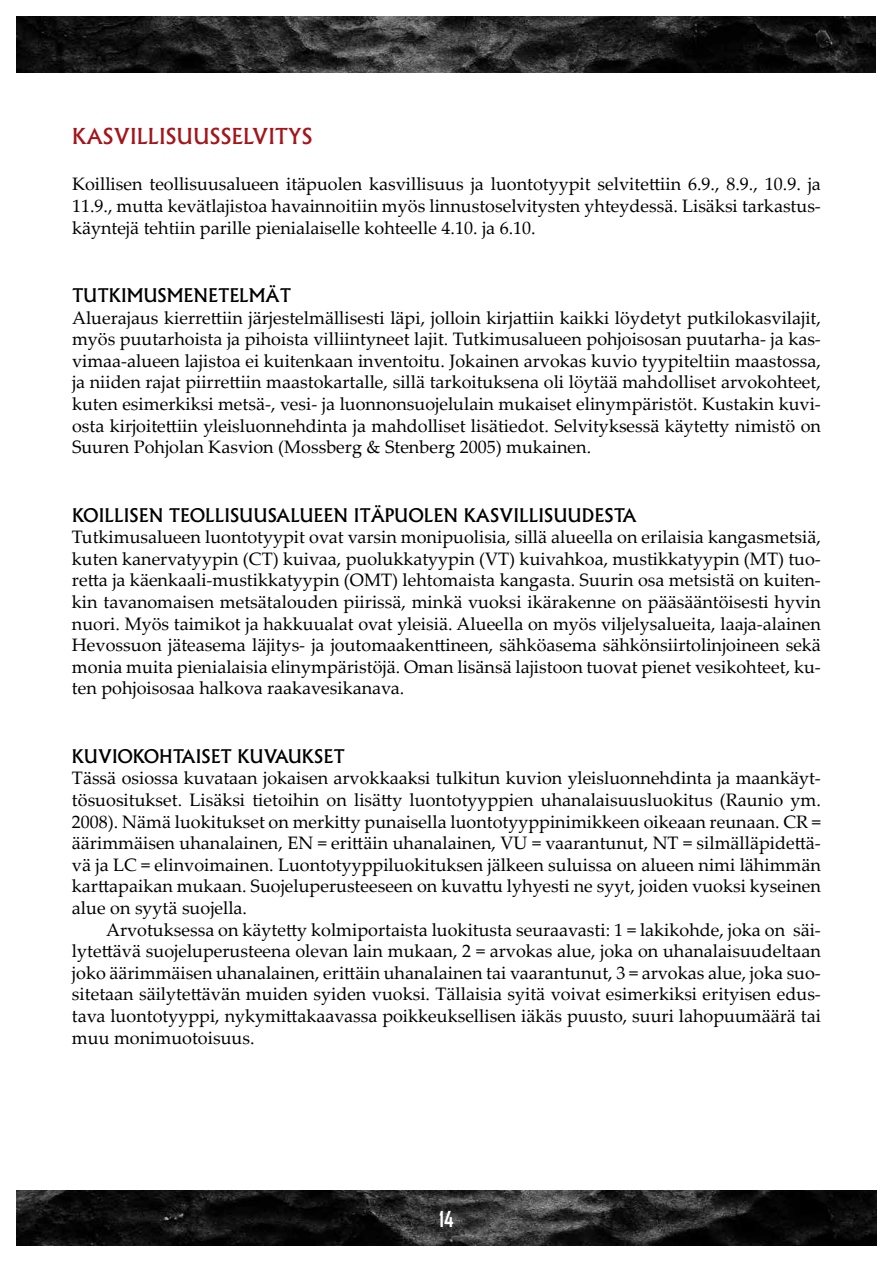
<style>
.page{position:relative;width:893px;height:1263px;background:#fff}
.page>*{position:absolute;margin:0;border:0;box-sizing:border-box;transform-origin:0 0}
.t1{font:500 21px "Albertus";color:#a3151a}
.t2{font:700 21px "Agency FB";color:#fff}
.t3{font:18px/21.6px "Palatino Linotype";color:#000;text-align:justify}
.t4{font:500 18px "Albertus";color:#000}
</style>
<div class="page">
<img style="left:17px;top:1191px;width:859px;height:55px">
<img style="left:17px;top:17px;width:859px;height:55px">
<p class="t1" style="left:72px;top:123px;width:242px">KASVILLISUUSSELVITYS</p>
<p class="t3" style="left:72px;top:173px;width:750px">Koillisen teollisuusalueen itäpuolen kasvillisuus ja luontotyypit selvitettiin 6.9., 8.9., 10.9. ja 11.9., mutta kevätlajistoa havainnoitiin myös linnustoselvitysten yhteydessä. Lisäksi tarkastus&shy;käyntejä tehtiin parille pienialaiselle kohteelle 4.10. ja 6.10.</p>
<p class="t4" style="left:72px;top:284px;width:221px">TUTKIMUSMEN ETELMÄT</p>
<p class="t3" style="left:72px;top:306px;width:750px">Aluerajaus kierrettiin järjestelmällisesti läpi, jolloin kirjattiin kaikki löydetyt putkilokasvilajit, myös puutarhoista ja pihoista villiintyneet lajit. Tutkimusalueen pohjoisosan puutarha- ja kas&shy;vimaa-alueen lajistoa ei kuitenkaan inventoitu. Jokainen arvokas kuvio tyypiteltiin maastossa, ja niiden rajat piirrettiin maastokartalle, sillä tarkoituksena oli löytää mahdolliset arvokohteet, kuten esimerkiksi metsä-, vesi- ja luonnonsuojelulain mukaiset elinympäristöt. Kustakin kuvi&shy;osta kirjoitettiin yleisluonnehdinta ja mahdolliset lisätiedot. Selvityksessä käytetty nimistö on Suuren Pohjolan Kasvion (Mossberg &amp; Stenberg 2005) mukainen.</p>
<p class="t4" style="left:72px;top:504px;width:560px">KOILLISEN TEOLLISUUSALUEEN ITÄPUOLEN KASVILLISUUDESTA</p>
<p class="t3" style="left:72px;top:526px;width:750px">Tutkimusalueen luontotyypit ovat varsin monipuolisia, sillä alueella on erilaisia kangasmetsiä, kuten kanervatyypin (CT) kuivaa, puolukkatyypin (VT) kuivahkoa, mustikkatyypin (MT) tuo&shy;retta ja käenkaali-mustikkatyypin (OMT) lehtomaista kangasta. Suurin osa metsistä on kuiten&shy;kin tavanomaisen metsätalouden piirissä, minkä vuoksi ikärakenne on pääsääntöisesti hyvin nuori. Myös taimikot ja hakkuualat ovat yleisiä. Alueella on myös viljelysalueita, laaja-alainen Hevossuon jäteasema läjitys- ja joutomaakenttineen, sähköasema sähkönsiirtolinjoineen sekä monia muita pienialaisia elinympäristöjä. Oman lisänsä lajistoon tuovat pienet vesikohteet, ku&shy;ten pohjoisosaa halkova raakavesikanava.</p>
<p class="t4" style="left:72px;top:745px;width:274px">KUVIOKOHTAISET KUVAUKSET</p>
<p class="t3" style="left:72px;top:767px;width:750px">Tässä osiossa kuvataan jokaisen arvokkaaksi tulkitun kuvion yleisluonnehdinta ja maankäyt&shy;tösuositukset. Lisäksi tietoihin on lisätty luontotyyppien uhanalaisuusluokitus (Raunio ym.<br>2008). Nämä luokitukset on merkitty punaisella luontotyyppinimikkeen oikeaan reunaan. CR = äärimmäisen uhanalainen, EN = erittäin uhanalainen, VU = vaarantunut, NT = silmälläpidettä&shy;vä ja LC = elinvoimainen. Luontotyyppiluokituksen jälkeen suluissa on alueen nimi lähimmän karttapaikan mukaan. Suojeluperusteeseen on kuvattu lyhyesti ne syyt, joiden vuoksi kyseinen alue on syytä suojella.</p>
<p class="t3" style="left:72px;top:918px;width:750px;text-indent:34px">Arvotuksessa on käytetty kolmiportaista luokitusta seuraavasti: 1 = lakikohde, joka on säi&shy;lytettävä suojeluperusteena olevan lain mukaan, 2 = arvokas alue, joka on uhanalaisuudeltaan joko äärimmäisen uhanalainen, erittäin uhanalainen tai vaarantunut, 3 = arvokas alue, joka suo&shy;sitetaan säilytettävän muiden syiden vuoksi. Tällaisia syitä voivat esimerkiksi erityisen edus&shy;tava luontotyyppi, nykymittakaavassa poikkeuksellisen iäkäs puusto, suuri lahopuumäärä tai muu monimuotoisuus.</p>
<p class="t2" style="left:439px;top:1206px;width:16px">14</p>
</div>
